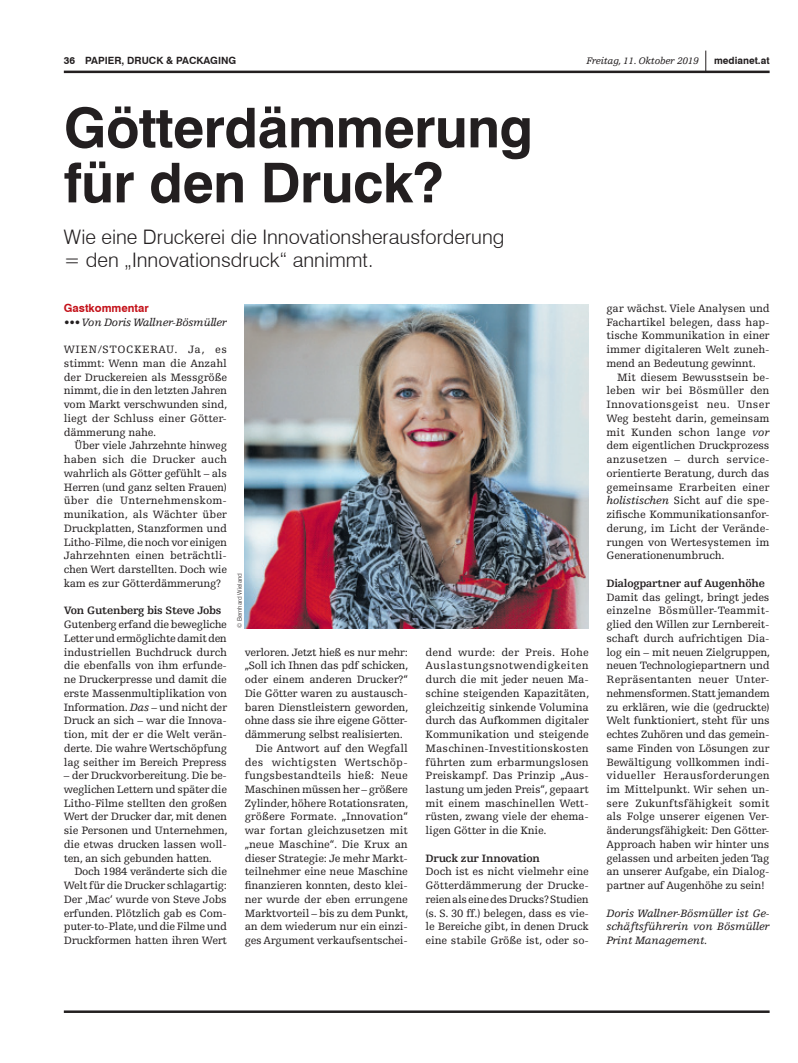
<style>
.page{position:relative;width:798px;height:1063px;background:#fff}
.page>*{position:absolute;margin:0;border:0;box-sizing:border-box;transform-origin:0 0}
.titel_big{font:700 55px/55px "Swiss 721 BT";letter-spacing:-.01em;color:#231f20}
.story_lead_big{font:300 20px/22.5px "Swiss 721 BT";color:#231f20}
.story_normal{font:11.25px/13.8px "Egyptienne FLT Std";letter-spacing:-.015em;color:#231f20;text-align:justify}
.story_first_paragrap{font:11.25px/13.8px "Egyptienne FLT Std";letter-spacing:-.02em;color:#231f20;text-align:justify}
.story_first_paragrap-2{font:italic 11.25px/13.8px "Egyptienne FLT Std";letter-spacing:-.02em;color:#231f20;text-align:justify}
.story_titel{font:700 11.25px "Egyptienne FLT Std";letter-spacing:-.02em;color:#231f20}
.story_first_paragrap-3{font:700 11.25px "Swiss 721 BT";color:#c4121a}
.pagina_right{font:700 10px "Swiss 721 BT";color:#231f20}
.pagina_right-2{font:italic 10px "Egyptienne FLT Std";letter-spacing:-.02em;color:#231f20}
.credit{font:300 6.25px "Swiss 721 BT";color:#231f20}
.s1{font-style:italic}
</style>
<div class="page">
<svg style="left:705px;top:51px;width:1px;height:20px"></svg>
<hr style="left:64px;top:71px;width:705px;height:2px;background:#231f20">
<hr style="left:64px;top:1010px;width:705px;height:3px;background:#231f20">
<img style="left:244px;top:304px;width:344px;height:324px">
<p class="pagina_right" style="left:64px;top:55px;width:174px">36 PAPIER, DRUCK &amp; PACKAGING</p>
<p class="pagina_right-2" style="left:586px;top:56px;width:114px">Freitag, 11. Oktober 2019</p>
<p class="titel_big" style="left:64px;top:100px;width:470px">Götterdämmerung für den Druck?</p>
<p class="story_lead_big" style="left:64px;top:226px;width:442px">Wie eine Druckerei die Innovationsherausforderung = den „Innovationsdruck“ annimmt.</p>
<p class="pagina_right" style="left:713px;top:55px;width:57px">medianet.at</p>
<p class="story_first_paragrap-3" style="left:64px;top:301px;width:86px">Gastkommentar</p>
<p class="story_first_paragrap-2" style="left:64px;top:315px;width:164px">••• Von Doris Wallner-Bösmüller</p>
<p class="story_first_paragrap" style="left:64px;top:343px;width:165px">WIEN/STOCKERAU. Ja, es stimmt: Wenn man die Anzahl der Druckereien als Messgröße nimmt, die in den letzten Jahren vom Markt verschwunden sind, liegt der Schluss einer Götter&shy;dämmerung nahe.</p>
<p class="story_normal" style="left:64px;top:439px;width:165px;text-indent:11px">Über viele Jahrzehnte hinweg haben sich die Drucker auch wahrlich als Götter gefühlt – als Herren (und ganz selten Frauen) über die Unternehmenskom&shy;munikation, als Wächter über Druckplatten, Stanzformen und Litho-Filme, die noch vor einigen Jahrzehnten einen beträchtli&shy;chen Wert darstellten. Doch wie kam es zur Götterdämmerung?</p>
<p class="story_titel" style="left:64px;top:604px;width:159px">Von Gutenberg bis Steve Jobs</p>
<p class="story_first_paragrap" style="left:64px;top:618px;width:165px">Gutenberg erfand die bewegliche Letter und ermöglichte damit den industriellen Buchdruck durch die ebenfalls von ihm erfunde&shy;ne Druckerpresse und damit die erste Massenmultiplikation von Information. <span class="s1">Das</span> – und nicht der Druck an sich – war die Innova&shy;tion, mit der er die Welt verän&shy;derte. Die wahre Wertschöpfung lag seither im Bereich Prepress</p>
<p class="story_first_paragrap" style="left:64px;top:769px;width:165px">– der Druckvorbereitung. Die be&shy;weglichen Lettern und später die Litho-Filme stellten den großen Wert der Drucker dar, mit denen sie Personen und Unternehmen, die etwas drucken lassen woll&shy;ten, an sich gebunden hatten.</p>
<p class="story_normal" style="left:64px;top:865px;width:165px;text-indent:11px">Doch 1984 veränderte sich die Welt für die Drucker schlagartig:<br>Der ‚Mac‘ wurde von Steve Jobs erfunden. Plötzlich gab es Com&shy;puter-to-Plate, und die Filme und Druckformen hatten ihren Wert</p>
<p class="credit" style="left:236px;top:628px;width:57px;rotate:-90deg">© Bernhard Wieland</p>
<p class="story_normal" style="left:244px;top:645px;width:165px">verloren. Jetzt hieß es nur mehr: „Soll ich Ihnen das pdf schicken, oder einem anderen Drucker?“ Die Götter waren zu austausch&shy;baren Dienstleistern geworden, ohne dass sie ihre eigene Götter&shy;dämmerung selbst realisierten.</p>
<p class="story_normal" style="left:244px;top:741px;width:165px;text-indent:11px">Die Antwort auf den Wegfall des wichtigsten Wertschöp&shy;fungsbestandteils hieß: Neue Maschinen müssen her – größere Zylinder, höhere Rotationsraten, größere Formate. „Innovation“ war fortan gleichzusetzen mit „neue Maschine“. Die Krux an dieser Strategie: Je mehr Markt&shy;teilnehmer eine neue Maschine finanzieren konnten, desto klei&shy;ner wurde der eben errungene Marktvorteil – bis zu dem Punkt, an dem wiederum nur ein einzi&shy;ges Argument verkaufsentschei-</p>
<p class="story_normal" style="left:425px;top:645px;width:165px">dend wurde: der Preis. Hohe Auslastungsnotwendigkeiten durch die mit jeder neuen Ma&shy;schine steigenden Kapazitäten, gleichzeitig sinkende Volumina durch das Aufkommen digitaler Kommunikation und steigende Maschinen-Investitionskosten führten zum erbarmungslosen Preiskampf. Das Prinzip „Aus&shy;lastung um jeden Preis“, gepaart mit einem maschinellen Wett&shy;rüsten, zwang viele der ehema&shy;ligen Götter in die Knie.</p>
<p class="story_titel" style="left:425px;top:852px;width:116px">Druck zur Innovation</p>
<p class="story_first_paragrap" style="left:425px;top:865px;width:165px">Doch ist es nicht vielmehr eine Götterdämmerung der Drucke&shy;reien als eine des Drucks? Studien (s. S. 30 ff.) belegen, dass es vie&shy;le Bereiche gibt, in denen Druck eine stabile Größe ist, oder so-</p>
<p class="story_first_paragrap" style="left:606px;top:301px;width:165px">gar wächst. Viele Analysen und Fachartikel belegen, dass hap&shy;tische Kommunikation in einer immer digitaleren Welt zuneh&shy;mend an Bedeutung gewinnt.</p>
<p class="story_normal" style="left:606px;top:370px;width:165px;text-align:left;text-indent:11px">Mit diesem Bewusstsein be&shy;leben wir bei Bösmüller den<br>Innovationsgeist neu. Unser<br>Weg besteht darin, gemeinsam mit Kunden schon lange <span class="s1">vor </span>dem eigentlichen Druckprozess anzusetzen – durch service&shy;orientierte Beratung, durch das gemeinsame Erarbeiten einer <span class="s1">holistischen</span> Sicht auf die spe&shy;zifische Kommunikationsanfor&shy;derung, im Licht der Verände&shy;rungen von Wertesystemen im<br>Generationenumbruch.</p>
<p class="story_titel" style="left:606px;top:577px;width:160px">Dialogpartner auf Augenhöhe</p>
<p class="story_first_paragrap" style="left:606px;top:590px;width:165px">Damit das gelingt, bringt jedes einzelne Bösmüller-Teammit&shy;glied den Willen zur Lernbereit&shy;schaft durch aufrichtigen Dia&shy;log ein – mit neuen Zielgruppen, neuen Technologiepartnern und Repräsentanten neuer Unter&shy;nehmensformen. Statt jemandem zu erklären, wie die (gedruckte)<br>Welt funktioniert, steht für uns echtes Zuhören und das gemein&shy;same Finden von Lösungen zur Bewältigung vollkommen indi&shy;vidueller Herausforderungen im Mittelpunkt. Wir sehen un&shy;sere Zukunftsfähigkeit somit als Folge unserer eigenen Ver&shy;änderungsfähigkeit: Den Götter-Approach haben wir hinter uns gelassen und arbeiten jeden Tag an unserer Aufgabe, ein Dialog&shy;partner auf Augenhöhe zu sein!</p>
<p class="story_first_paragrap-2" style="left:606px;top:906px;width:164px">Doris Wallner-Bösmüller ist Ge&shy;schäftsführerin von Bösmüller Print Management.</p>
</div>
